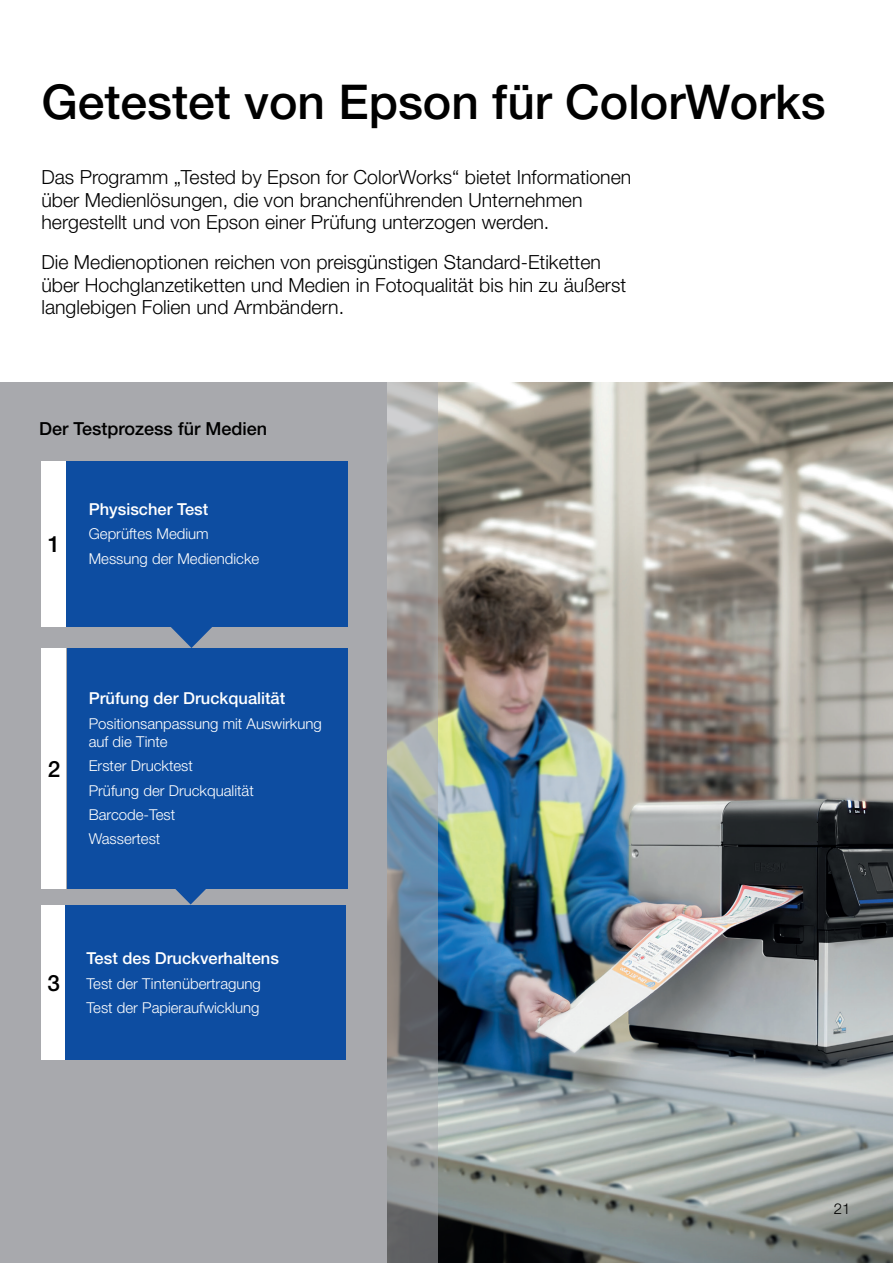
<style>
.page{position:relative;width:893px;height:1263px;background:#fff}
.page>*{position:absolute;margin:0;border:0;box-sizing:border-box;transform-origin:0 0}
.t1{font:500 48px "Helvetica Neue LT Pro";color:#000}
.Brochure_Body_Copy{font:500 22.5px "Helvetica Neue LT Pro";color:#000}
.Brochure_Body_Copy-2{font:300 19.5px/22.5px "Helvetica Neue LT Pro";color:#000}
.Brochure_Body_Copy-3{font:500 18px "Helvetica Neue LT Pro";color:#000}
.Brochure_Body_Copy-4{font:500 16.5px "Helvetica Neue LT Pro";color:#fff}
.Brochure_Body_Copy-5{font:300 15px/18px "Helvetica Neue LT Pro";color:#fff}
.t2{font:300 15px "Helvetica Neue LT Pro";color:#000}
</style>
<div class="page">
<img style="left:438px;top:383px;width:455px;height:880px">
<div style="left:0;top:382px;width:387px;height:881px;background:#a8a9ad"></div>
<svg style="left:387px;top:382px;width:51px;height:881px;background:#8d9397"></svg>
<svg style="left:171px;top:627px;width:41px;height:21px"></svg>
<div style="left:41px;top:905px;width:25px;height:155px;background:#fff"></div>
<div style="left:41px;top:648px;width:25px;height:240px;background:#fff"></div>
<div style="left:41px;top:461px;width:25px;height:166px;background:#fff"></div>
<svg style="left:169px;top:888px;width:43px;height:16px"></svg>
<div style="left:68px;top:461px;width:280px;height:166px;background:#0d4da1"></div>
<div style="left:65px;top:905px;width:281px;height:155px;background:#0d4da1"></div>
<div style="left:68px;top:648px;width:280px;height:240px;background:#0d4da1"></div>
<p class="t1" style="left:41px;top:73px;width:786px">Getestet von Epson für ColorWorks</p>
<p class="Brochure_Body_Copy-2" style="left:41px;top:166px;width:591px">Das Programm „Tested by Epson for ColorWorks“ bietet Informationen über Medienlösungen, die von branchenführenden Unternehmen hergestellt und von Epson einer Prüfung unterzogen werden.</p>
<p class="Brochure_Body_Copy-2" style="left:41px;top:250px;width:586px">Die Medienoptionen reichen von preisgünstigen Standard-Etiketten über Hochglanzetiketten und Medien in Fotoqualität bis hin zu äußerst langlebigen Folien und Armbändern.</p>
<p class="Brochure_Body_Copy-3" style="left:39px;top:417px;width:229px">Der Testprozess für Medien</p>
<p class="Brochure_Body_Copy" style="left:48px;top:531px;width:14px">1</p>
<p class="Brochure_Body_Copy-4" style="left:89px;top:499px;width:121px">Physischer Test</p>
<p class="Brochure_Body_Copy-5" style="left:89px;top:525px;width:121px">Geprüftes Medium</p>
<p class="Brochure_Body_Copy-5" style="left:89px;top:549px;width:172px">Messung der Mediendicke</p>
<p class="Brochure_Body_Copy" style="left:48px;top:755px;width:14px">2</p>
<p class="Brochure_Body_Copy-4" style="left:89px;top:689px;width:198px">Prüfung der Druckqualität</p>
<p class="Brochure_Body_Copy-5" style="left:89px;top:714px;width:235px">Positionsanpassung mit Auswirkung auf die Tinte</p>
<p class="Brochure_Body_Copy-5" style="left:89px;top:756px;width:106px">Erster Drucktest</p>
<p class="Brochure_Body_Copy-5" style="left:89px;top:781px;width:167px">Prüfung der Druckqualität</p>
<p class="Brochure_Body_Copy-5" style="left:89px;top:805px;width:88px">Barcode-Test</p>
<p class="Brochure_Body_Copy-5" style="left:89px;top:830px;width:73px">Wassertest</p>
<p class="Brochure_Body_Copy" style="left:48px;top:969px;width:14px">3</p>
<p class="Brochure_Body_Copy-4" style="left:87px;top:949px;width:194px">Test des Druckverhaltens</p>
<p class="Brochure_Body_Copy-5" style="left:87px;top:974px;width:176px">Test der Tintenübertragung</p>
<p class="Brochure_Body_Copy-5" style="left:87px;top:998px;width:174px">Test der Papieraufwicklung</p>
<p class="t2" style="left:834px;top:1200px;width:18px">21</p>
</div>
